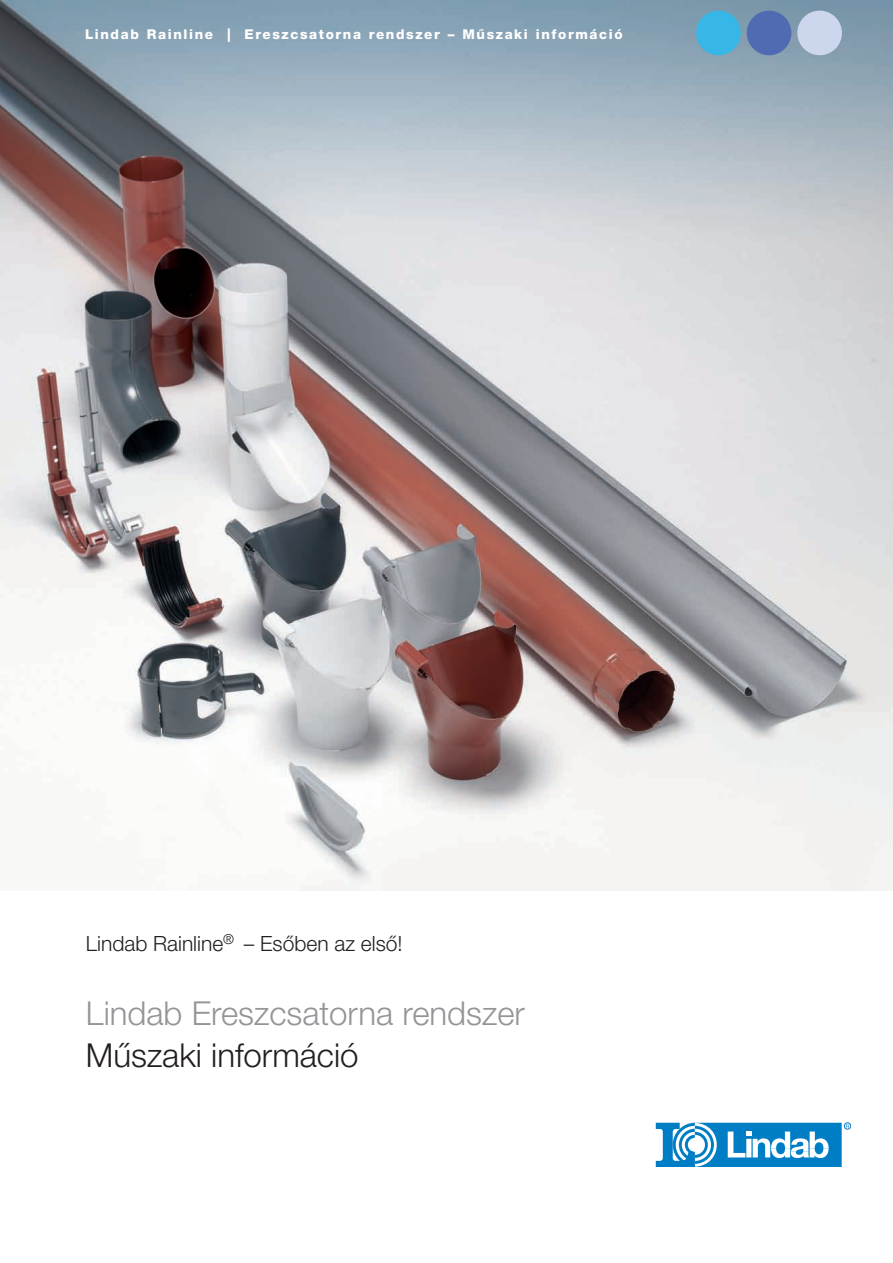
<style>
.page{position:relative;width:893px;height:1263px;background:#fff}
.page>*{position:absolute;margin:0;border:0;box-sizing:border-box;transform-origin:0 0}
.t1{font:300 33px "Helvetica Neue LT Pro";color:#939598}
.t2{font:300 33px "Helvetica Neue LT Pro";color:#231f20}
.t3{font:300 21px "Helvetica Neue LT Pro";color:#231f20}
.t4{font:800 13.5px "Helvetica Neue LT Pro";letter-spacing:.12em;color:#fff}
</style>
<div class="page">
<img style="left:0;top:0;width:893px;height:890px">
<div style="left:696px;top:11px;width:45px;height:44px;background:#37b6e8;border-radius:50%"></div>
<div style="left:747px;top:11px;width:44px;height:44px;background:#516bb3;border-radius:50%"></div>
<div style="left:797px;top:11px;width:45px;height:44px;background:#ccd6ec;border-radius:50%"></div>
<div style="left:844px;top:1123px;width:7px;height:6px;border:1px solid #007ec5;border-radius:50%"></div>
<svg style="left:656px;top:1123px;width:193px;height:44px"></svg>
<p class="t4" style="left:85px;top:27px;width:539px">Lindab Rainline | Ereszcsatorna rendszer – Műszaki információ</p>
<h2 class="t3" style="left:86px;top:930px;width:318px">Lindab Rainline<sup>®</sup> – Esőben az első!</h2>
<h1 class="t1" style="left:86px;top:993px;width:440px">Lindab Ereszcsatorna rendszer</h1>
<h1 class="t2" style="left:86px;top:1035px;width:274px">Műszaki információ</h1>
</div>
